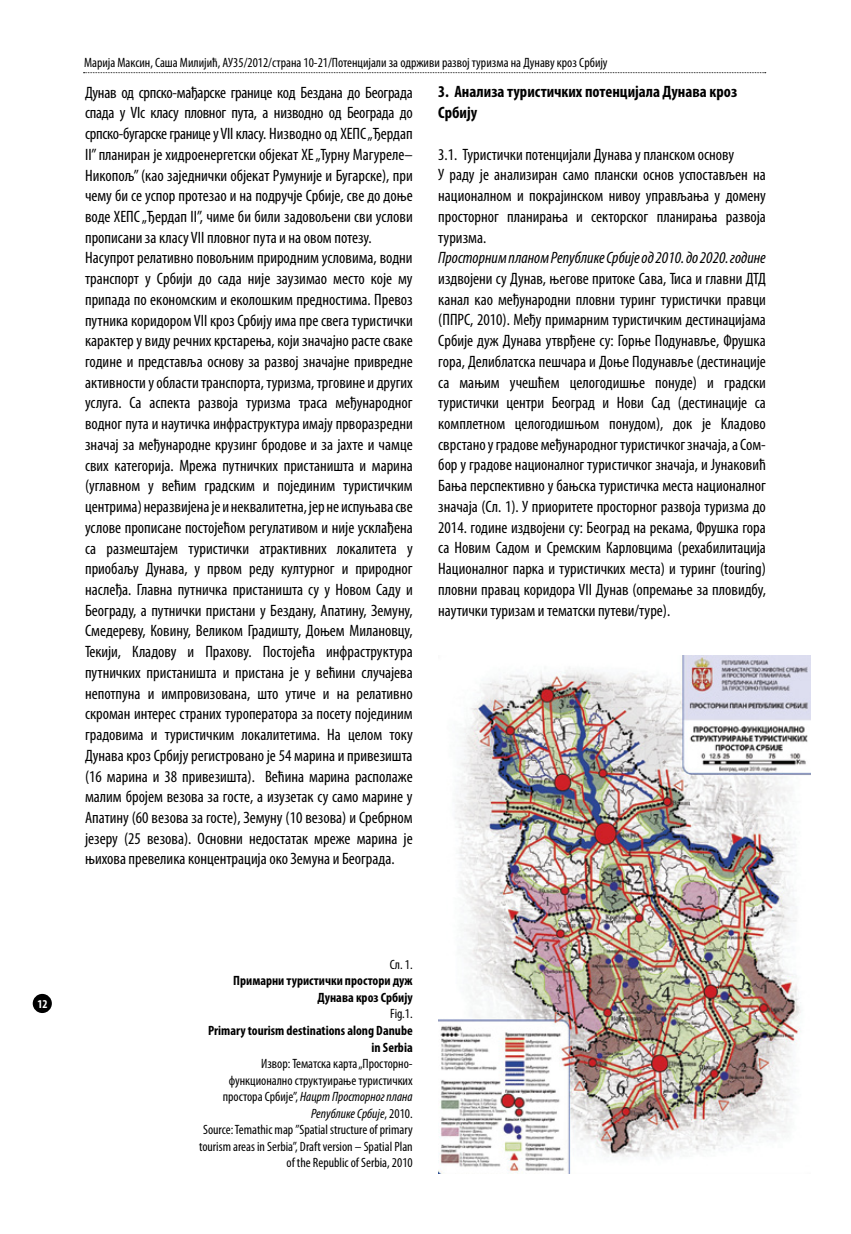
<style>
.page{position:relative;width:851px;height:1234px;background:#fff}
.page>*{position:absolute;margin:0;border:0;box-sizing:border-box;transform-origin:0 0}
.t1{font:condensed 16.5px/20.7px "Myriad Pro";color:#000}
.t2{font:italic condensed 16.5px "Myriad Pro";color:#000}
.t3{font:700 condensed 16.5px/20.7px "Myriad Pro";color:#000}
.t4{font:condensed 13.5px/16.5px "Myriad Pro";color:#000;text-align:right}
.t5{font:700 condensed 13.5px/16.5px "Myriad Pro";color:#000;text-align:right}
.t6{font:700 condensed 12px "Myriad Pro";color:#fff}
.s1{font-style:italic}
</style>
<div class="page">
<div style="left:33px;top:993px;width:19px;height:19px;background:#000;border-radius:50%"></div>
<svg style="left:83px;top:72px;width:682px;height:1px"></svg>
<img style="left:438px;top:655px;width:372px;height:518px">
<p class="t6" style="left:37px;top:996px;width:12px">12</p>
<p class="t4" style="left:84px;top:54px;width:525px">Марија Максин, Саша Милијић, АУ35/2012/страна 10-21/Потенцијали за одрживи развој туризма на дунаву кроз србију</p>
<p class="t3" style="left:438px;top:81px;width:300px">3. Анализа туристичких потенцијала Дунава кроз<br>Србију</p>
<p class="t1" style="left:438px;top:144px;width:329px">3.1. Туристички потенцијали Дунава у планском основу<br>У раду је анализиран само плански основ успостављен на националном и покрајинском нивоу управљања у домену просторног планирања и секторског планирања развоја туризма.</p>
<p class="t2" style="left:438px;top:248px;width:329px">Просторним планом Републике Србије од 2010. до 2020. године</p>
<p class="t1" style="left:438px;top:268px;width:329px;text-align:justify">издвојени су Дунав, његове притоке Сава, Тиса и главни ДТД канал као међународни пловни туринг туристички правци (ППРС, 2010). Међу примарним туристичким дестинацијама Србије дуж Дунава утврђене су: Горње Подунавље, Фрушка гора, Делиблатска пешчара и Доње Подунавље (дестинације са мањим учешћем целогодишње понуде) и градски туристички центри Београд и Нови Сад (дестинације са комплетном целогодишњом понудом), док је Кладово сврстано у градове међународног туристичког значаја, а Сом&shy;бор у градове националног туристичког значаја, и Јунаковић Бања перспективно у бањска туристичка места националног значаја (Сл. 1). У приоритете просторног развоја туризма до 2014. године издвојени су: Београд на рекама, Фрушка гора са Новим Садом и Сремским Карловцима (рехабилитација Националног парка и туристичких места) и туринг (touring) пловни правац коридора VII Дунав (опремање за пловидбу, наутички туризам и тематски путеви/туре).</p>
<p class="t1" style="left:85px;top:82px;width:329px">Дунав од српско-мађарске границе код Бездана до Београда спада у VIc класу пловног пута, а низводно од Београда до српско-бугарске границе у VII класу. Низводно од ХЕПС „Ђердап II” планиран је хидроенергетски објекат ХЕ „Турну Магуреле– Никопољ” (као заједнички објекат Румуније и Бугарске), при чему би се успор протезао и на подручје Србије, све до доње воде ХЕПС „Ђердап II”, чиме би били задовољени сви услови прописани за класу VII пловног пута и на овом потезу.<br>Насупрот релативно повољним природним условима, водни транспорт у Србији до сада није заузимао место које му припада по економским и еколошким предностима. Превоз путника коридором VII кроз Србију има пре свега туристички карактер у виду речних крстарења, који значајно расте сваке године и представља основу за развој значајне привредне активности у области транспорта, туризма, трговине и других услуга. Са аспекта развоја туризма траса међународног водног пута и наутичка инфраструктура имају прворазредни значај за међународне крузинг бродове и за јахте и чамце свих категорија. Мрежа путничких пристаништа и марина (углавном у већим градским и појединим туристичким центрима) неразвијена је и неквалитетна, јер не испуњава све услове прописане постојећом регулативом и није усклађена са размештајем туристички атрактивних локалитета у приобаљу Дунава, у првом реду културног и природног наслеђа. Главна путничка пристаништа су у Новом Саду и Београду, а путнички пристани у Бездану, Апатину, Земуну, Смедереву, Ковину, Великом Градишту, Доњем Милановцу, Текији, Кладову и Прахову. Постојећа инфраструктура путничких пристаништа и пристана је у већини случајева непотпуна и импровизована, што утиче и на релативно скроман интерес страних туроператора за посету појединим градовима и туристичким локалитетима. На целом току Дунава кроз Србију регистровано је 54 марина и привезишта (16 марина и 38 привезишта). Већина марина располаже малим бројем везова за госте, а изузетак су само марине у Апатину (60 везова за госте), Земуну (10 везова) и Сребрном језеру (25 везова). Основни недостатак мреже марина је њихова превелика концентрација око Земуна и Београда.</p>
<p class="t4" style="left:389px;top:955px;width:24px">Сл. 1.</p>
<p class="t5" style="left:233px;top:972px;width:181px">Примарни туристички простори дуж<br>Дунава кроз Србију</p>
<p class="t4" style="left:390px;top:1005px;width:24px">Fig.1.</p>
<p class="t5" style="left:208px;top:1021px;width:206px">Primary tourism destinations along Danube in Serbia</p>
<p class="t4" style="left:199px;top:1054px;width:215px">Извор: Тематска карта „Просторно&shy;функционално структуирање туристичких простора Србије”, <span class="s1">Нацрт Просторног плана Републике Србије</span>, 2010.<br>Source: Temathic map ”Spatial structure of primary tourism areas in Serbia”, Draft version – Spatial Plan of the Republic of Serbia, 2010</p>
</div>
